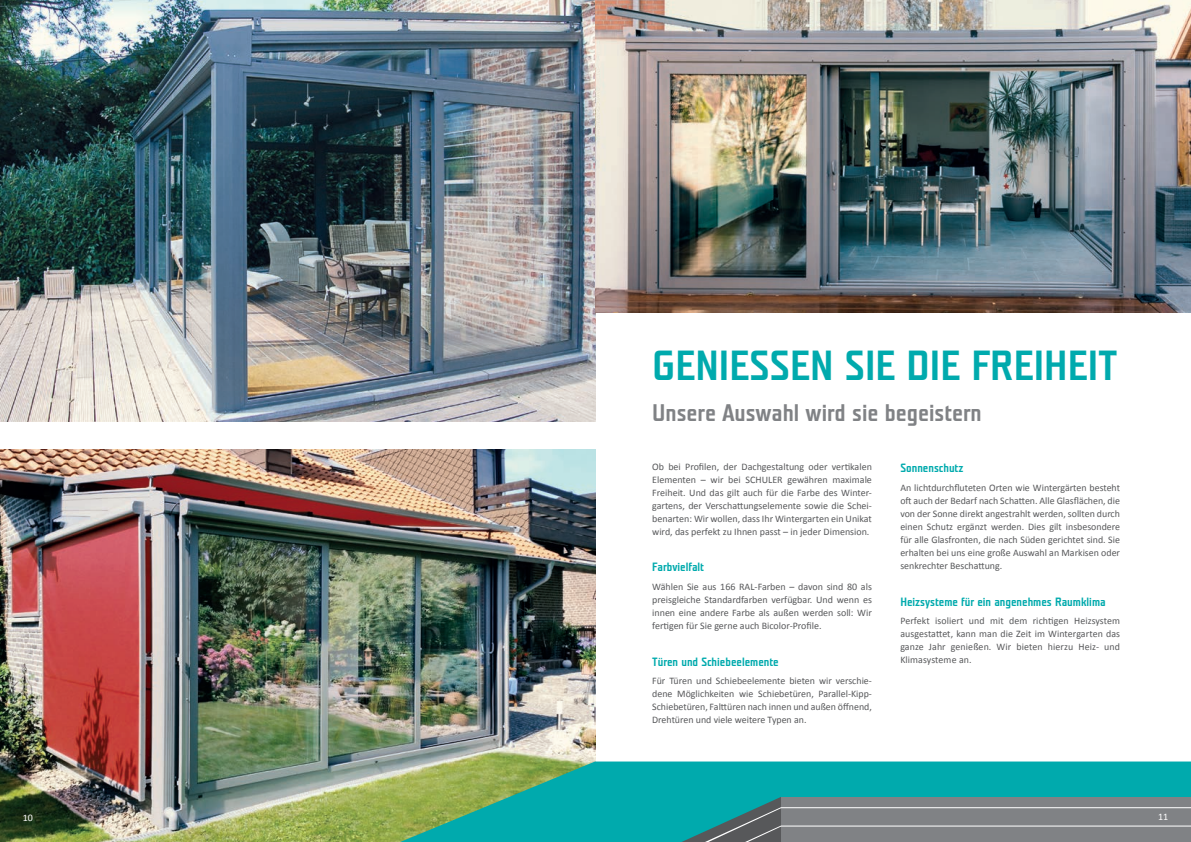
<style>
.page{position:relative;width:1191px;height:842px;background:#fff}
.page>*{position:absolute;margin:0;border:0;box-sizing:border-box;transform-origin:0 0}
.t1{font:42px "Teuton Fett";color:#00aaad}
.t2{font:24px "Teuton Fett";color:#808285}
.t3{font:12px "Teuton Fett";color:#00aaad}
.t4{font:10px/13px "Calibri";color:#57585a;text-align:justify}
.t5{font:10px "Calibri";color:#fff}
</style>
<div class="page">
<img style="left:0;top:0;width:596px;height:421px">
<img style="left:595px;top:0;width:596px;height:313px">
<img style="left:0;top:449px;width:595px;height:393px">
<svg style="left:380px;top:761px;width:811px;height:81px;background:#25ab9a"></svg>
<svg style="left:663px;top:797px;width:528px;height:45px;background:#71888b"></svg>
<h1 class="t1" style="left:652px;top:344px;width:467px">GENIESSEN SIE DIE FREIHEIT</h1>
<h2 class="t2" style="left:652px;top:401px;width:331px">Unsere Auswahl wird sie begeistern</h2>
<p class="t4" style="left:652px;top:459px;width:221px">Ob bei Profilen, der Dachgestaltung oder vertikalen Elementen – wir bei SCHULER gewähren maximale Freiheit. Und das gilt auch für die Farbe des Winter&shy;gartens, der Verschattungselemente sowie die Schei&shy;benarten: Wir wollen, dass Ihr Wintergarten ein Unikat wird, das perfekt zu Ihnen passt – in jeder Dimension.</p>
<p class="t3" style="left:652px;top:561px;width:53px">Farbvielfalt</p>
<p class="t4" style="left:652px;top:580px;width:221px">Wählen Sie aus 166 RAL-Farben – davon sind 80 als preisgleiche Standardfarben verfügbar. Und wenn es innen eine andere Farbe als außen werden soll: Wir fertigen für Sie gerne auch Bicolor-Profile.</p>
<p class="t3" style="left:652px;top:656px;width:128px">Türen und Schiebeelemente</p>
<p class="t4" style="left:652px;top:674px;width:221px">Für Türen und Schiebeelemente bieten wir verschie&shy;dene Möglichkeiten wie Schiebetüren, Parallel-Kipp-Schiebetüren, Falttüren nach innen und außen öffnend, Drehtüren und viele weitere Typen an.</p>
<p class="t3" style="left:900px;top:462px;width:65px">Sonnenschutz</p>
<p class="t4" style="left:900px;top:481px;width:221px">An lichtdurchfluteten Orten wie Wintergärten besteht oft auch der Bedarf nach Schatten. Alle Glasflächen, die von der Sonne direkt angestrahlt werden, sollten durch einen Schutz ergänzt werden. Dies gilt insbesondere für alle Glasfronten, die nach Süden gerichtet sind. Sie erhalten bei uns eine große Auswahl an Markisen oder senkrechter Beschattung.</p>
<p class="t3" style="left:900px;top:596px;width:207px">Heizsysteme für ein angenehmes Raumklima</p>
<p class="t4" style="left:900px;top:614px;width:221px">Perfekt isoliert und mit dem richtigen Heizsystem ausgestattet, kann man die Zeit im Wintergarten das ganze Jahr genießen. Wir bieten hierzu Heiz- und Klimasysteme an.</p>
<p class="t5" style="left:23px;top:812px;width:12px">10</p>
<p class="t5" style="left:1158px;top:810px;width:12px">11</p>
</div>
